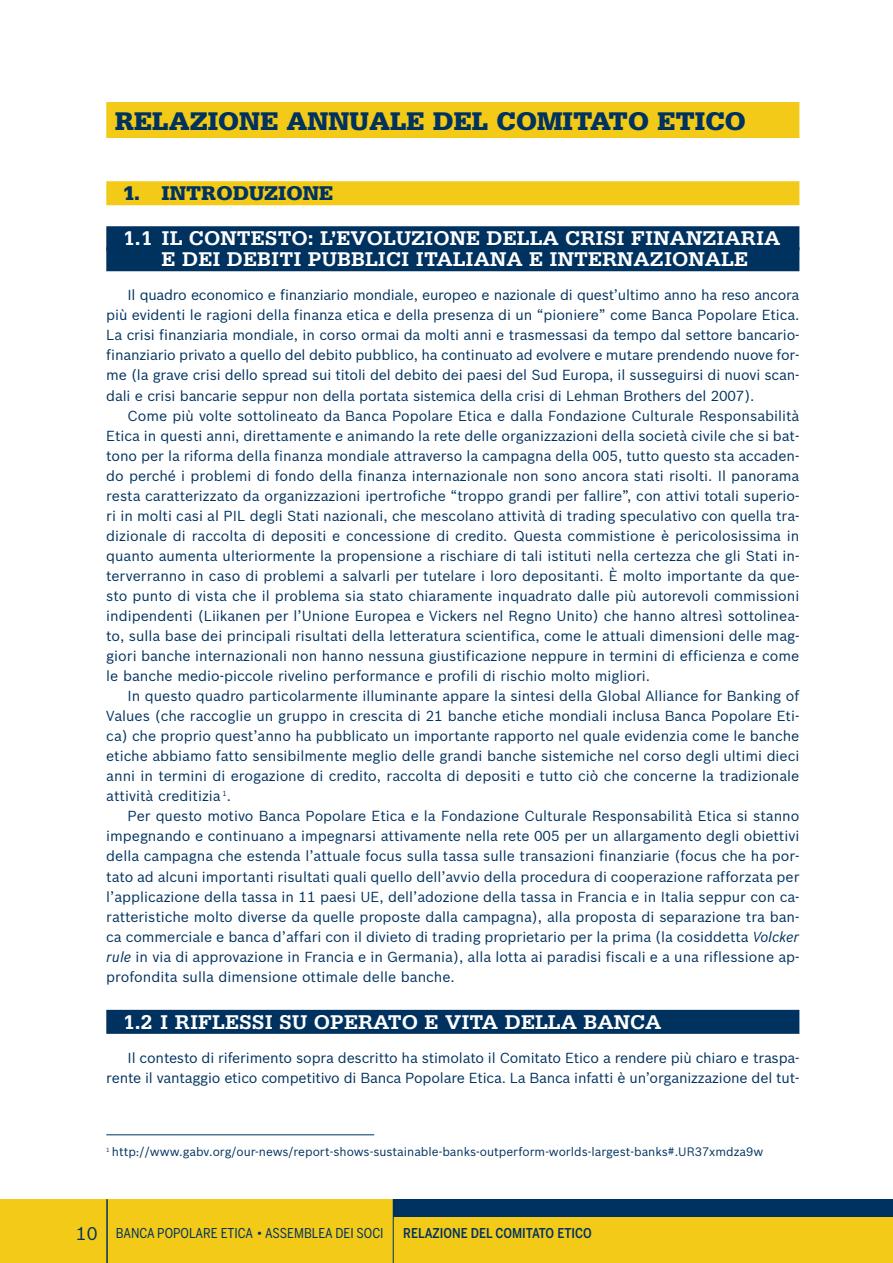
<style>
.page{position:relative;width:893px;height:1263px;background:#fff}
.page>*{position:absolute;margin:0;border:0;box-sizing:border-box;transform-origin:0 0}
.t1{font:900 27px "Serifa";color:#00325f}
.t2{font:700 21px/21px "Serifa";color:#fff;text-align:center}
.t3{font:900 21px "Serifa";color:#00325f}
.t4{font:14.25px/20.1px "Bosch Sans";letter-spacing:-.01em;color:#00325f;text-align:justify}
.t5{font:13.5px "Benton Sans Cond";color:#00325f}
.t6{font:500 13.5px "Benton Sans Cond";color:#00325f}
.t7{font:12px "Bosch Sans";color:#00325f}
.s1{font-style:italic}
.s2{font-family:"Bosch Sans";font-size:18px}
</style>
<div class="page">
<div style="left:0;top:1199px;width:893px;height:64px;background:#f2ca17"></div>
<hr style="left:393px;top:1199px;width:1px;height:64px;background:#00325f">
<div style="left:393px;top:1199px;width:500px;height:17px;background:#00325f"></div>
<hr style="left:106px;top:1199px;width:2px;height:64px;background:#00325f">
<div style="left:106px;top:102px;width:693px;height:36px;background:#f2ca17"></div>
<div style="left:106px;top:181px;width:693px;height:24px;background:#f2ca17"></div>
<div style="left:106px;top:226px;width:693px;height:24px;background:#00325f"></div>
<div style="left:106px;top:247px;width:693px;height:24px;background:#00325f"></div>
<div style="left:106px;top:1010px;width:693px;height:24px;background:#00325f"></div>
<hr style="left:106px;top:1134px;width:268px;height:1px;background:#00325f">
<h1 class="t1" style="left:115px;top:111px;width:633px">RELAZIONE ANNUALE DEL COMITATO ETICO</h1>
<h2 class="t3" style="left:123px;top:186px;width:211px">1. INTRODUZIONE</h2>
<h2 class="t2" style="left:123px;top:230px;width:659px">1.1 IL CONTESTO: L’EVOLUZIONE DELLA CRISI FINANZIARIA<br>E DEI DEBITI PUBBLICI ITALIANA E INTERNAZIONALE</h2>
<p class="t4" style="left:106px;top:285px;width:695px;text-indent:21px">Il quadro economico e finanziario mondiale, europeo e nazionale di quest’ultimo anno ha reso ancora più evidenti le ragioni della finanza etica e della presenza di un “pioniere” come Banca Popolare Etica.<br>La crisi finanziaria mondiale, in corso ormai da molti anni e trasmessasi da tempo dal settore bancario&shy;finanziario privato a quello del debito pubblico, ha continuato ad evolvere e mutare prendendo nuove for&shy;me (la grave crisi dello spread sui titoli del debito dei paesi del Sud Europa, il susseguirsi di nuovi scan&shy;dali e crisi bancarie seppur non della portata sistemica della crisi di Lehman Brothers del 2007).</p>
<p class="t4" style="left:106px;top:406px;width:695px;text-indent:21px">Come più volte sottolineato da Banca Popolare Etica e dalla Fondazione Culturale Responsabilità Etica in questi anni, direttamente e animando la rete delle organizzazioni della società civile che si bat&shy;tono per la riforma della finanza mondiale attraverso la campagna della 005, tutto questo sta accaden&shy;do perché i problemi di fondo della finanza internazionale non sono ancora stati risolti. Il panorama resta caratterizzato da organizzazioni ipertrofiche “troppo grandi per fallire”, con attivi totali superio&shy;ri in molti casi al PIL degli Stati nazionali, che mescolano attività di trading speculativo con quella tra&shy;dizionale di raccolta di depositi e concessione di credito. Questa commistione è pericolosissima in quanto aumenta ulteriormente la propensione a rischiare di tali istituti nella certezza che gli Stati in&shy;terverranno in caso di problemi a salvarli per tutelare i loro depositanti. È molto importante da que&shy;sto punto di vista che il problema sia stato chiaramente inquadrato dalle più autorevoli commissioni indipendenti (Liikanen per l’Unione Europea e Vickers nel Regno Unito) che hanno altresì sottolinea&shy;to, sulla base dei principali risultati della letteratura scientifica, come le attuali dimensioni delle mag&shy;giori banche internazionali non hanno nessuna giustificazione neppure in termini di efficienza e come le banche medio-piccole rivelino performance e profili di rischio molto migliori.</p>
<p class="t4" style="left:106px;top:686px;width:695px;text-indent:21px">In questo quadro particolarmente illuminante appare la sintesi della Global Alliance for Banking of Values (che raccoglie un gruppo in crescita di 21 banche etiche mondiali inclusa Banca Popolare Eti&shy;ca) che proprio quest’anno ha pubblicato un importante rapporto nel quale evidenzia come le banche etiche abbiamo fatto sensibilmente meglio delle grandi banche sistemiche nel corso degli ultimi dieci anni in termini di erogazione di credito, raccolta di depositi e tutto ciò che concerne la tradizionale attività creditizia <sup>1</sup>.</p>
<p class="t4" style="left:106px;top:806px;width:695px;text-indent:21px">Per questo motivo Banca Popolare Etica e la Fondazione Culturale Responsabilità Etica si stanno impegnando e continuano a impegnarsi attivamente nella rete 005 per un allargamento degli obiettivi della campagna che estenda l’attuale focus sulla tassa sulle transazioni finanziarie (focus che ha por&shy;tato ad alcuni importanti risultati quali quello dell’avvio della procedura di cooperazione rafforzata per l’applicazione della tassa in 11 paesi UE, dell’adozione della tassa in Francia e in Italia seppur con ca&shy;ratteristiche molto diverse da quelle proposte dalla campagna), alla proposta di separazione tra ban&shy;ca commerciale e banca d’affari con il divieto di trading proprietario per la prima (la cosiddetta <span class="s1">Volcker rule</span> in via di approvazione in Francia e in Germania), alla lotta ai paradisi fiscali e a una riflessione ap&shy;profondita sulla dimensione ottimale delle banche.</p>
<h2 class="t2" style="left:123px;top:1013px;width:540px">1.2 I RIFLESSI SU OPERATO E VITA DELLA BANCA</h2>
<p class="t4" style="left:106px;top:1048px;width:695px;text-align:right">Il contesto di riferimento sopra descritto ha stimolato il Comitato Etico a rendere più chiaro e traspa&shy;rente il vantaggio etico competitivo di Banca Popolare Etica. La Banca infatti è un’organizzazione del tut-</p>
<p class="t7" style="left:106px;top:1145px;width:659px"><sup>1</sup> http://www.gabv.org/our-news/report-shows-sustainable-banks-outperform-worlds-largest-banks#.UR37xmdza9w</p>
<p class="t5" style="left:76px;top:1226px;width:309px"><span class="s2">10</span> BANCA POPOLARE ETICA • ASSEMBLEA DEI SOCI</p>
<p class="t6" style="left:403px;top:1226px;width:190px">RELAZIONE DEL COMITATO ETICO</p>
</div>
